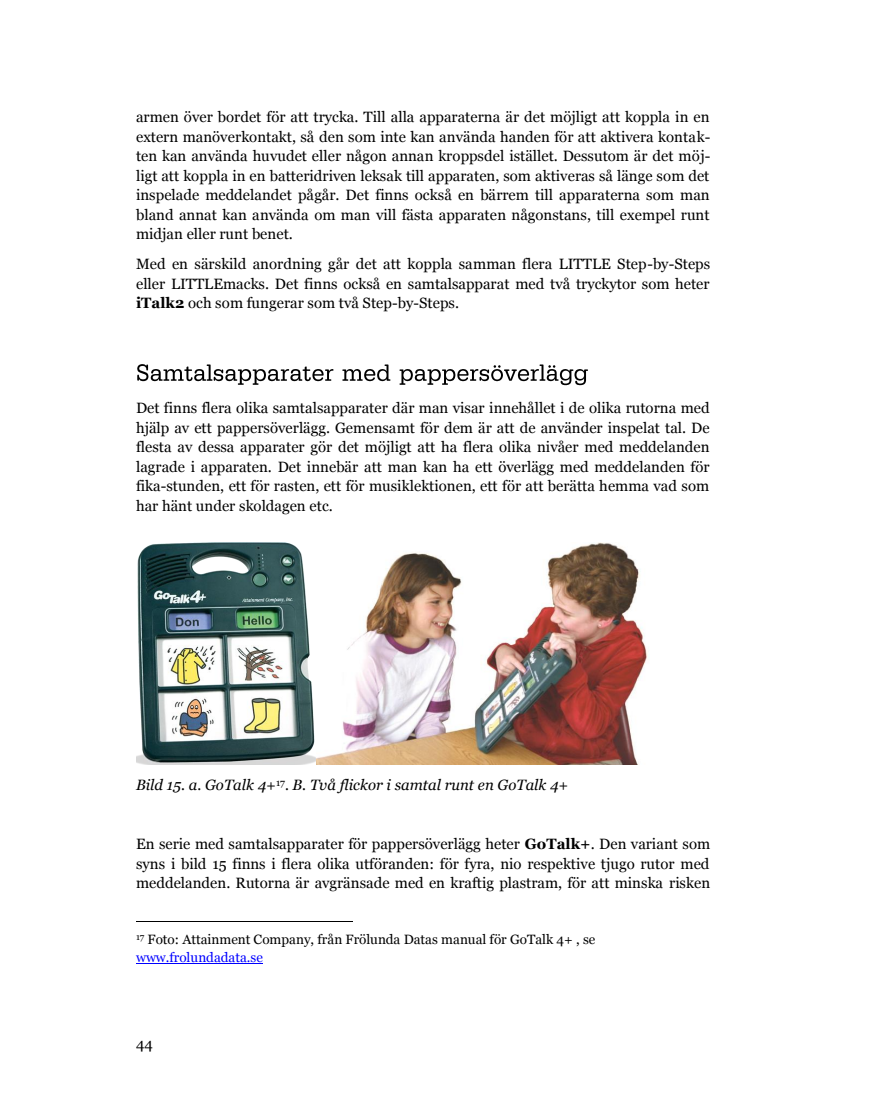
<style>
.page{position:relative;width:893px;height:1106px;background:#fff}
.page>*{position:absolute;margin:0;border:0;box-sizing:border-box;transform-origin:0 0}
.t1{font:15px/19.5px "Georgia";color:#000;text-align:justify}
.t2{font:italic 15px "Georgia";letter-spacing:.005em;color:#000}
.t3{font:13.5px/18px "Georgia";color:#000}
.s1{font-weight:700}
.s2{color:#00f}
</style>
<div class="page">
<img style="left:137px;top:364px;width:451px;height:22px">
<hr style="left:136px;top:921px;width:216px;height:1px;background:#000">
<hr style="left:136px;top:963px;width:127px;height:1px;background:#00f">
<img style="left:136px;top:542px;width:512px;height:222px">
<p class="t1" style="left:136px;top:107px;width:576px">armen över bordet för att trycka. Till alla apparaterna är det möjligt att koppla in en extern manöverkontakt, så den som inte kan använda handen för att aktivera kontak&shy;ten kan använda huvudet eller någon annan kroppsdel istället. Dessutom är det möj&shy;ligt att koppla in en batteridriven leksak till apparaten, som aktiveras så länge som det inspelade meddelandet pågår. Det finns också en bärrem till apparaterna som man bland annat kan använda om man vill fästa apparaten någonstans, till exempel runt midjan eller runt benet.</p>
<p class="t1" style="left:136px;top:254px;width:576px">Med en särskild anordning går det att koppla samman flera LITTLE Step-by-Steps eller LITTLEmacks. Det finns också en samtalsapparat med två tryckytor som heter <span class="s1">iTalk2</span> och som fungerar som två Step-by-Steps.</p>
<p class="t1" style="left:136px;top:398px;width:575px">Det finns flera olika samtalsapparater där man visar innehållet i de olika rutorna med hjälp av ett pappersöverlägg. Gemensamt för dem är att de använder inspelat tal. De flesta av dessa apparater gör det möjligt att ha flera olika nivåer med meddelanden lagrade i apparaten. Det innebär att man kan ha ett överlägg med meddelanden för fika-stunden, ett för rasten, ett för musiklektionen, ett för att berätta hemma vad som har hänt under skoldagen etc.</p>
<p class="t2" style="left:136px;top:776px;width:434px">Bild 15. a. GoTalk 4+<sup>17</sup>. B. Två flickor i samtal runt en GoTalk 4+</p>
<p class="t1" style="left:136px;top:834px;width:576px">En serie med samtalsapparater för pappersöverlägg heter <span class="s1">GoTalk+</span>. Den variant som syns i bild 15 finns i flera olika utföranden: för fyra, nio respektive tjugo rutor med meddelanden. Rutorna är avgränsade med en kraftig plastram, för att minska risken</p>
<p class="t3" style="left:136px;top:930px;width:461px"><sup>17</sup> Foto: Attainment Company, från Frölunda Datas manual för GoTalk 4+ , se <span class="s2">www.frolundadata.se</span></p>
<p class="t1" style="left:136px;top:1034px;width:18px">44</p>
</div>
